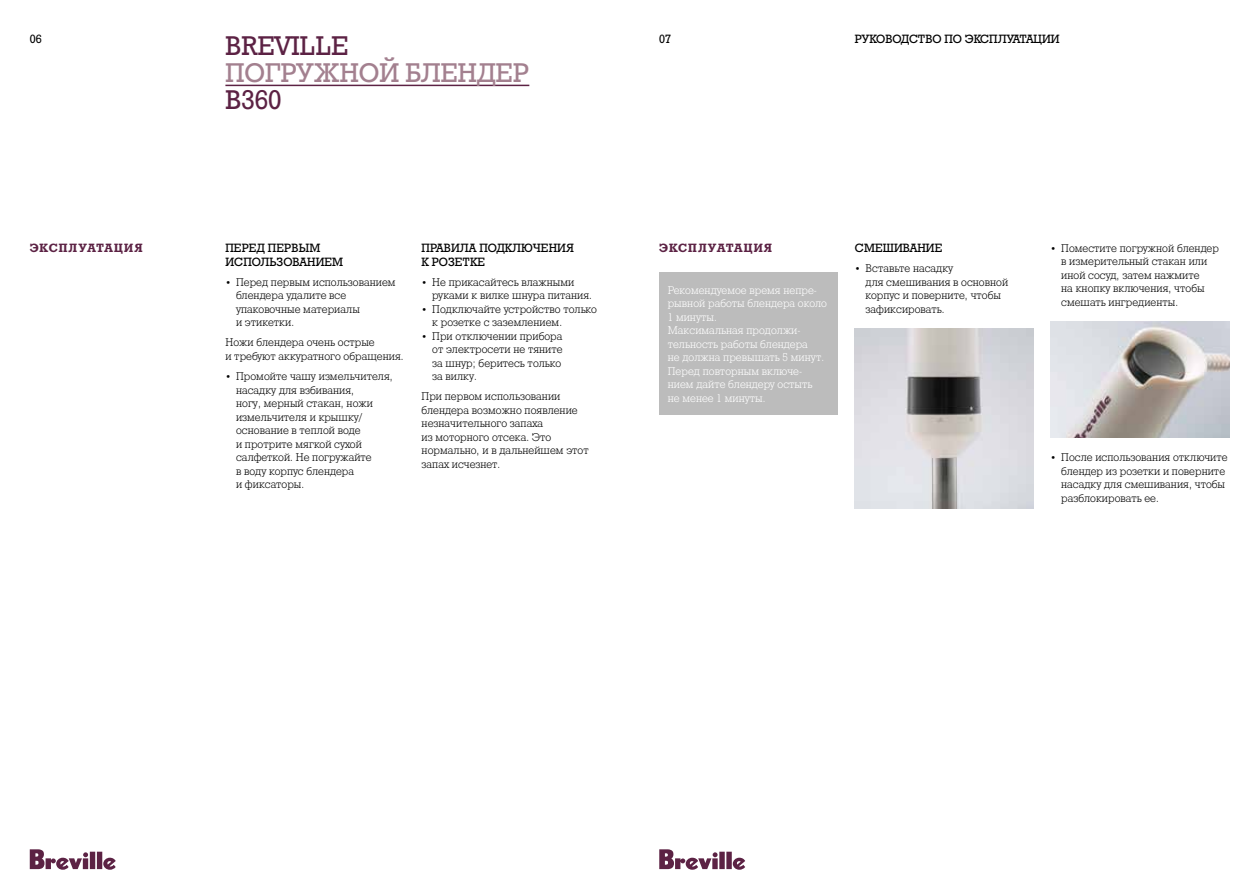
<style>
.page{position:relative;width:1259px;height:893px;background:#fff}
.page>*{position:absolute;margin:0;border:0;box-sizing:border-box;transform-origin:0 0}
.t1{font:27px "Geo Slb 712 Medium CBT";color:#a3808f}
.t2{font:27px "Geo Slb 712 Medium CBT";color:#5c2244}
.t3{font:12px/14.4px "Geo Slb 712 Medium CBT";letter-spacing:.005em;color:#000}
.t4{font:12px "Geo Slb 712 Bold CBT";letter-spacing:.085em;color:#5c2244}
.t5{font:11.25px/13.5px "Geo Slb 712 Light CBT";letter-spacing:.005em;color:#000}
.t6{font:11.25px/13.5px "Geo Slb 712 Light CBT";letter-spacing:.005em;color:#fff}
.s1{font-size:9.6px}
</style>
<div class="page">
<svg style="left:30px;top:849px;width:86px;height:21px"></svg>
<svg style="left:659px;top:849px;width:86px;height:21px"></svg>
<hr style="left:225px;top:85px;width:304px;height:1px;background:#5c2244">
<img style="left:855px;top:329px;width:178px;height:179px">
<img style="left:1050px;top:322px;width:179px;height:115px">
<div style="left:659px;top:273px;width:179px;height:142px;background:#bcbcbc"></div>
<p class="t3" style="left:30px;top:32px;width:13px">06</p>
<p class="t3" style="left:659px;top:32px;width:13px">07</p>
<h1 class="t2" style="left:225px;top:30px;width:125px">BREVILLE</h1>
<h1 class="t1" style="left:225px;top:57px;width:304px">Погружной блендер</h1>
<h1 class="t2" style="left:225px;top:84px;width:58px">B360</h1>
<p class="t3" style="left:855px;top:32px;width:206px">РУКОВОДСТВО ПО ЭКСПЛУАТАЦИИ</p>
<p class="t4" style="left:30px;top:240px;width:114px">ЭКСПЛУАТАЦИЯ</p>
<p class="t3" style="left:225px;top:240px;width:96px">ПЕРЕД ПЕРВЫМ</p>
<p class="t4" style="left:659px;top:240px;width:114px">ЭКСПЛУАТАЦИЯ</p>
<p class="t3" style="left:225px;top:255px;width:119px">ИСПОЛЬЗОВАНИЕМ</p>
<p class="t5" style="left:236px;top:275px;width:161px;text-indent:-11px"><span class="s1">•</span> Перед первым использованием блендера удалите все упаковочные материалы<br>и этикетки.</p>
<p class="t5" style="left:225px;top:336px;width:180px">Ножи блендера очень острые<br>и требуют аккуратного обращения.</p>
<p class="t5" style="left:236px;top:369px;width:158px;text-indent:-11px"><span class="s1">•</span> Промойте чашу измельчителя, насадку для взбивания,<br>ногу, мерный стакан, ножи измельчителя и крышку/ основание в теплой воде<br>и протрите мягкой сухой салфеткой. Не погружайте<br>в воду корпус блендера<br>и фиксаторы.</p>
<p class="t3" style="left:421px;top:240px;width:154px">ПРАВИЛА ПОДКЛЮЧЕНИЯ<br>К РОЗЕТКЕ</p>
<p class="t5" style="left:432px;top:275px;width:161px;text-indent:-11px"><span class="s1">•</span> Не прикасайтесь влажными руками к вилке шнура питания.</p>
<p class="t5" style="left:432px;top:302px;width:166px;text-indent:-11px"><span class="s1">•</span> Подключайте устройство только к розетке с заземлением.</p>
<p class="t5" style="left:432px;top:329px;width:132px;text-align:justify;text-indent:-11px"><span class="s1">•</span> При отключении прибора от электросети не тяните за шнур; беритесь только за вилку.</p>
<p class="t5" style="left:421px;top:390px;width:169px">При первом использовании блендера возможно появление незначительного запаха<br>из моторного отсека. Это нормально, и в дальнейшем этот запах исчезнет.</p>
<p class="t6" style="left:668px;top:283px;width:161px">Рекомендуемое время непре&shy;рывной работы блендера около<br>1 минуты.<br>Максимальная продолжи&shy;тельность работы блендера<br>не должна превышать 5 минут.<br>Перед повторным включе&shy;нием дайте блендеру остыть не менее 1 минуты.</p>
<p class="t3" style="left:855px;top:240px;width:88px">СМЕШИВАНИЕ</p>
<p class="t5" style="left:865px;top:261px;width:144px;text-indent:-11px"><span class="s1">•</span> Вставьте насадку<br>для смешивания в основной корпус и поверните, чтобы зафиксировать.</p>
<p class="t5" style="left:1061px;top:241px;width:159px;text-indent:-11px"><span class="s1">•</span> Поместите погружной блендер в измерительный стакан или иной сосуд, затем нажмите<br>на кнопку включения, чтобы смешать ингредиенты.</p>
<p class="t5" style="left:1061px;top:450px;width:168px;text-indent:-11px"><span class="s1">•</span> После использования отключите блендер из розетки и поверните насадку для смешивания, чтобы разблокировать ее.</p>
</div>
